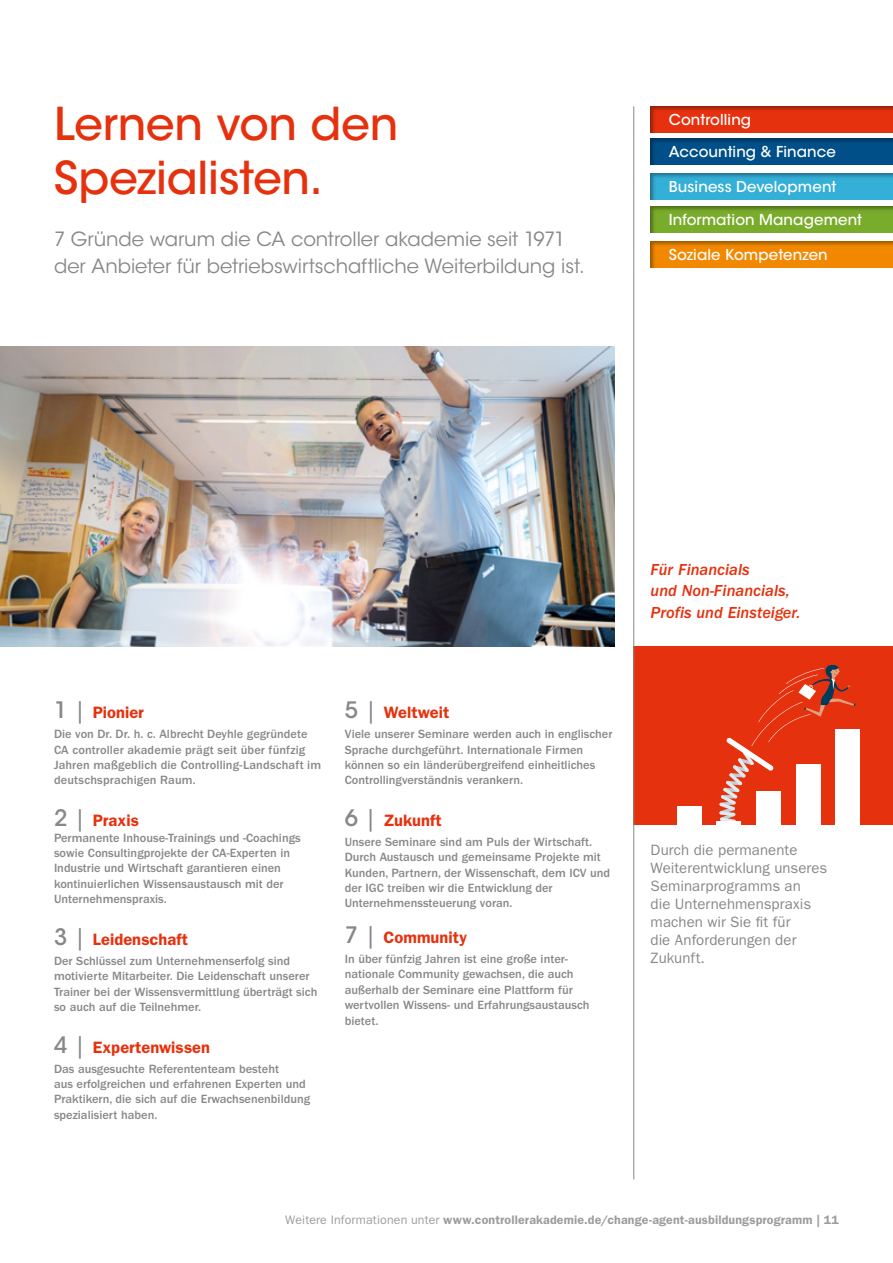
<style>
.page{position:relative;width:893px;height:1263px;background:#fff}
.page>*{position:absolute;margin:0;border:0;box-sizing:border-box;transform-origin:0 0}
.t1{font:500 45px/54px "ITC Avant Garde Std";letter-spacing:-.005em;color:#e6310e}
.t2{font:19.5px/27px "ITC Avant Garde Std";color:#878786}
.t3{font:600 16.5px "ITC Franklin Gothic Std";color:#e6310e}
.t4{font:16.5px/21.3px "ITC Franklin Gothic Std Med It";color:#e6310e}
.t5{font:15px/18px "ITC Franklin Gothic Std";letter-spacing:.005em;color:#87888a}
.t6{font:500 15px "ITC Avant Garde Std";letter-spacing:.01em;color:#fff}
.t7{font:500 12.3px/15.3px "ITC Franklin Gothic Std";color:#87888a}
.t8{font:600 12.3px "ITC Franklin Gothic Std";letter-spacing:.015em;color:#9c9d9d}
.s1{font-family:"ITC Avant Garde Std";font-weight:500;font-size:22.5px;color:#87888a}
.s2{font-family:"ITC Avant Garde Std";font-weight:400;font-size:22.5px;color:#87888a}
.s3{font-weight:400}
</style>
<div class="page">
<img style="left:1px;top:346px;width:613px;height:300px">
<div style="left:634px;top:646px;width:259px;height:178px;background:#e6310e"></div>
<div style="left:677px;top:806px;width:25px;height:18px;background:#fff"></div>
<div style="left:756px;top:791px;width:25px;height:33px;background:#fff"></div>
<div style="left:796px;top:764px;width:25px;height:60px;background:#fff"></div>
<div style="left:835px;top:729px;width:25px;height:95px;background:#fff"></div>
<hr style="left:716px;top:821px;width:25px;height:3px;background:#fff">
<svg style="left:719px;top:665px;width:138px;height:156px"></svg>
<hr style="left:633px;top:106px;width:1px;height:1073px;background:#878786">
<img style="left:0;top:346px;width:1px;height:608px">
<div style="left:649px;top:104px;width:244px;height:30px;background:#000;opacity:.35"></div>
<div style="left:649px;top:170px;width:244px;height:30px;background:#000;opacity:.35"></div>
<div style="left:649px;top:136px;width:244px;height:30px;background:#000;opacity:.35"></div>
<div style="left:649px;top:238px;width:244px;height:30px;background:#000;opacity:.35"></div>
<div style="left:649px;top:204px;width:244px;height:30px;background:#000;opacity:.35"></div>
<h1 class="t1" style="left:54px;top:97px;width:346px">Lernen von den<br>Spezialisten.</h1>
<h2 class="t2" style="left:54px;top:226px;width:532px">7 Gründe warum die CA controller akademie seit 1971 der Anbieter für betriebswirtschaftliche Weiterbildung ist.</h2>
<p class="t6" style="left:669px;top:110px;width:84px">Controlling</p>
<p class="t6" style="left:669px;top:143px;width:169px">Accounting &amp; Finance</p>
<p class="t6" style="left:669px;top:177px;width:169px">Business Development</p>
<p class="t6" style="left:669px;top:211px;width:195px">Information Management</p>
<p class="t6" style="left:669px;top:245px;width:161px">Soziale Kompetenzen</p>
<h3 class="t3" style="left:54px;top:703px;width:91px"><span class="s1">1</span> <span class="s2">|</span> Pionier</h3>
<p class="t7" style="left:54px;top:726px;width:269px">Die von Dr. Dr. h. c. Albrecht Deyhle gegründete CA controller akademie prägt seit über fünfzig Jahren maßgeblich die Controlling-Landschaft im deutschsprachigen Raum.</p>
<h3 class="t3" style="left:54px;top:811px;width:86px"><span class="s1">2</span> <span class="s2">|</span> Praxis</h3>
<p class="t7" style="left:54px;top:830px;width:248px">Permanente Inhouse-Trainings und -Coachings sowie Consultingprojekte der CA-Experten in Industrie und Wirtschaft garantieren einen kontinuierlichen Wissensaustausch mit der Unternehmenspraxis.</p>
<h3 class="t3" style="left:54px;top:930px;width:136px"><span class="s1">3</span> <span class="s2">|</span> Leidenschaft</h3>
<p class="t7" style="left:54px;top:953px;width:265px">Der Schlüssel zum Unternehmenserfolg sind motivierte Mitarbeiter. Die Leidenschaft unserer Trainer bei der Wissensvermittlung überträgt sich so auch auf die Teilnehmer.</p>
<h3 class="t3" style="left:54px;top:1037px;width:158px"><span class="s1">4</span> <span class="s2">|</span> Expertenwissen</h3>
<p class="t7" style="left:54px;top:1061px;width:258px">Das ausgesuchte Referententeam besteht<br>aus erfolgreichen und erfahrenen Experten und Praktikern, die sich auf die Erwachsenenbildung spezialisiert haben.</p>
<h3 class="t3" style="left:345px;top:703px;width:106px"><span class="s1">5</span> <span class="s2">|</span> Weltweit</h3>
<p class="t7" style="left:345px;top:726px;width:269px">Viele unserer Seminare werden auch in englischer Sprache durchgeführt. Internationale Firmen können so ein länderübergreifend einheitliches Controllingverständnis verankern.</p>
<h3 class="t3" style="left:345px;top:811px;width:99px"><span class="s1">6</span> <span class="s2">|</span> Zukunft</h3>
<p class="t7" style="left:345px;top:834px;width:267px">Unsere Seminare sind am Puls der Wirtschaft.<br>Durch Austausch und gemeinsame Projekte mit Kunden, Partnern, der Wissenschaft, dem ICV und der IGC treiben wir die Entwicklung der Unternehmenssteuerung voran.</p>
<h3 class="t3" style="left:345px;top:928px;width:124px"><span class="s1">7</span> <span class="s2">|</span> Community</h3>
<p class="t7" style="left:345px;top:951px;width:246px">In über fünfzig Jahren ist eine große inter&shy;nationale Community gewachsen, die auch außerhalb der Seminare eine Plattform für wertvollen Wissens- und Erfahrungsaustausch bietet.</p>
<h3 class="t4" style="left:651px;top:559px;width:151px">Für Financials<br>und Non-Financials,<br>Profis und Einsteiger.</h3>
<p class="t5" style="left:651px;top:841px;width:178px">Durch die permanente<br>Weiterentwicklung unseres<br>Seminarprogramms an<br>die Unternehmenspraxis machen wir Sie fit für<br>die Anforderungen der<br>Zukunft.</p>
<p class="t8" style="left:285px;top:1213px;width:555px"><span class="s3">Weitere Informationen unter</span> www.controllerakademie.de/change-agent-ausbildungsprogramm | 11</p>
</div>
